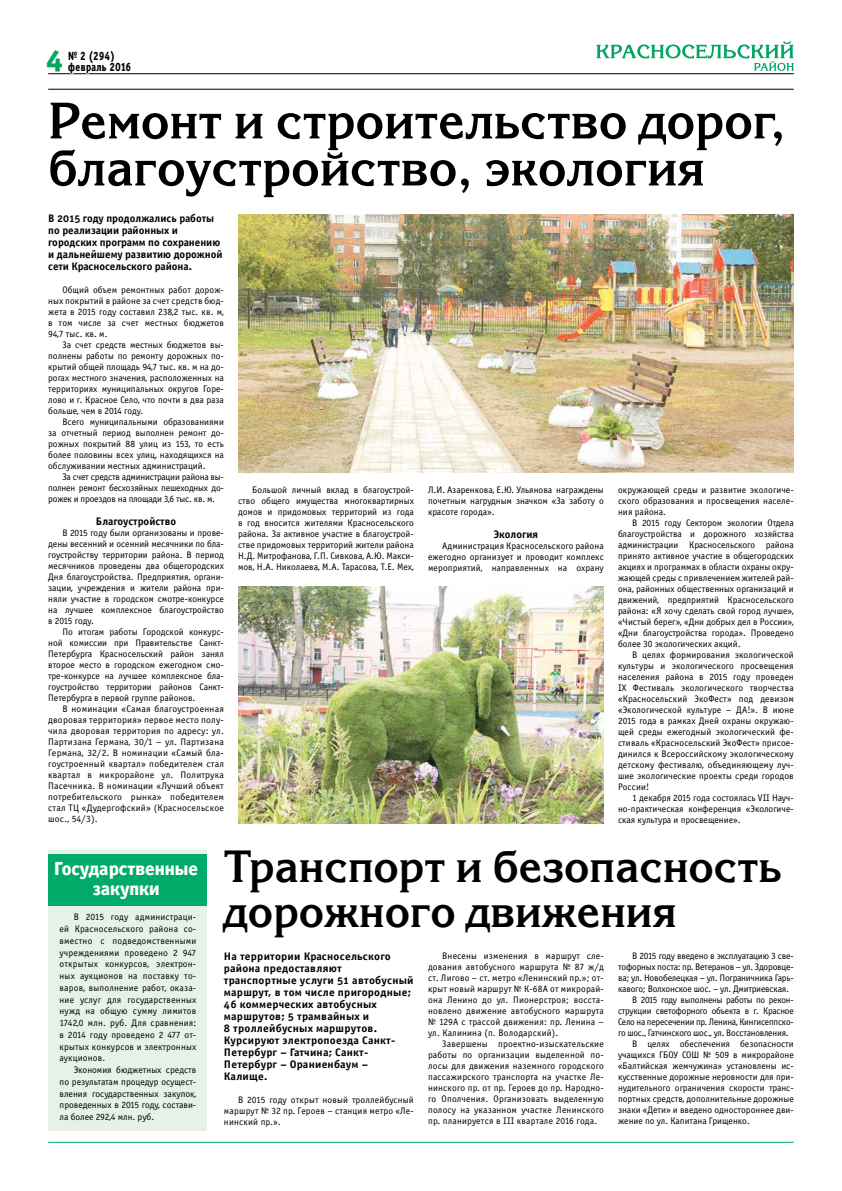
<style>
.page{position:relative;width:842px;height:1191px;background:#fff}
.page>*{position:absolute;margin:0;border:0;box-sizing:border-box;transform-origin:0 0}
.t1{font:700 51px/47px "Korinna C";color:#000}
.t2{font:700 45px/45px "Korinna C";color:#000}
.t3{font:30px "Officina Sans Extra Bold C";color:#00a662}
.t4{font:19px/20px "Officina Sans Extra Bold C";color:#fff;text-align:center}
.t5{font:12px/11px "Officina Sans Extra Bold C";letter-spacing:.05em;color:#000;scale:.79 1}
.t6{font:11px/12px "Officina Sans Bold OSC";letter-spacing:.02em;color:#000;scale:1.04 1}
.t7{font:11px/12px "Officina Sans Bold OSC";color:#000}
.t8{font:9.5px/11px "Officina Sans Book C";color:#000;text-align:justify}
.t9{font:9.5px "Officina Sans Book C";letter-spacing:-.02em;color:#000}
</style>
<div class="page">
<hr style="left:48px;top:1141px;width:746px;height:1px;background:#00a662">
<hr style="left:48px;top:73px;width:746px;height:1px;background:#000">
<hr style="left:48px;top:89px;width:746px;height:1px;background:#000">
<svg style="left:596px;top:41px;width:198px;height:30px"></svg>
<svg style="left:48px;top:73px;width:84px;height:2px"></svg>
<div style="left:48px;top:850px;width:159px;height:280px;background:#e6f2e8"></div>
<div style="left:48px;top:854px;width:159px;height:52px;background:#00ab6a"></div>
<img style="left:238px;top:587px;width:366px;height:236px">
<img style="left:238px;top:214px;width:556px;height:258px">
<h3 class="t3" style="left:46px;top:42px;width:18px">4</h3>
<p class="t5" style="left:68px;top:50px;width:81px">№ 2 (294) февраль 2016</p>
<h1 class="t1" style="left:48px;top:97px;width:739px">Ремонт и строительство дорог, благоустройство, экология</h1>
<p class="t7" style="left:48px;top:213px;width:176px">В 2015 году продолжались работы по реализации районных и городских программ по сохранению и дальнейшему развитию дорожной сети Красносельского района.</p>
<p class="t8" style="left:48px;top:285px;width:177px;text-indent:14px">Общий объем ремонтных работ дорож&shy;ных покрытий в районе за счет средств бюд&shy;жета в 2015 году составил 238,2 тыс. кв. м, в том числе за счет местных бюджетов 94,7 тыс. кв. м.</p>
<p class="t8" style="left:48px;top:340px;width:177px;text-indent:14px">За счет средств местных бюджетов вы&shy;полнены работы по ремонту дорожных по&shy;крытий общей площадь 94,7 тыс. кв. м на до&shy;рогах местного значения, расположенных на территориях муниципальных округов Горе&shy;лово и г. Красное Село, что почти в два раза больше, чем в 2014 году.</p>
<p class="t8" style="left:48px;top:417px;width:177px;text-indent:14px">Всего муниципальными образованиями за отчетный период выполнен ремонт до&shy;рожных покрытий 88 улиц из 153, то есть более половины всех улиц, находящихся на обслуживании местных администраций.</p>
<p class="t8" style="left:48px;top:472px;width:177px;text-indent:14px">За счет средств администрации района вы&shy;полнен ремонт бесхозяйных пешеходных до&shy;рожек и проездов на площади 3,6 тыс. кв. м.</p>
<p class="t7" style="left:96px;top:516px;width:82px">Благоустройство</p>
<p class="t8" style="left:48px;top:528px;width:177px;text-indent:14px">В 2015 году были организованы и прове&shy;дены весенний и осенний месячники по бла&shy;гоустройству территории района. В период месячников проведены два общегородских Дня благоустройства. Предприятия, органи&shy;зации, учреждения и жители района при&shy;няли участие в городском смотре-конкурсе на лучшее комплексное благоустройство в 2015 году.</p>
<p class="t8" style="left:48px;top:627px;width:177px;text-indent:14px">По итогам работы Городской конкурс&shy;ной комиссии при Правительстве Санкт-Петербурга Красносельский район занял второе место в городском ежегодном смо&shy;тре-конкурсе на лучшее комплексное бла&shy;гоустройство территории районов Санкт-Петербурга в первой группе районов.</p>
<p class="t8" style="left:48px;top:704px;width:177px;text-indent:14px">В номинации «Самая благоустроенная дворовая территория» первое место полу&shy;чила дворовая территория по адресу: ул.<br>Партизана Германа, 30/1 – ул. Партизана Германа, 32/2. В номинации «Самый бла&shy;гоустроенный квартал» победителем стал квартал в микрорайоне ул. Политрука Пасечника. В номинации «Лучший объект потребительского рынка» победителем стал ТЦ «Дудергофский» (Красносельское шос., 54/3).</p>
<p class="t8" style="left:238px;top:484px;width:177px;text-indent:14px">Большой личный вклад в благоустрой&shy;ство общего имущества многоквартирных домов и придомовых территорий из года в год вносится жителями Красносельского района. За активное участие в благоустрой&shy;стве придомовых территорий жители района Н.Д. Митрофанова, Г.П. Сивкова, А.Ю. Макси&shy;мов, Н.А. Николаева, М.А. Тарасова, Т.Е. Мех,</p>
<p class="t8" style="left:428px;top:484px;width:177px">Л.И. Азаренкова, Е.Ю. Ульянова награждены почетным нагрудным значком «За заботу о красоте города».</p>
<p class="t7" style="left:494px;top:528px;width:46px">Экология</p>
<p class="t8" style="left:428px;top:540px;width:177px;text-indent:14px">Администрация Красносельского района ежегодно организует и проводит комплекс мероприятий, направленных на охрану</p>
<p class="t8" style="left:618px;top:484px;width:177px">окружающей среды и развитие экологиче&shy;ского образования и просвещения населе&shy;ния района.</p>
<p class="t8" style="left:618px;top:517px;width:177px;text-indent:14px">В 2015 году Сектором экологии Отдела благоустройства и дорожного хозяйства администрации Красносельского района принято активное участие в общегородских акциях и программах в области охраны окру&shy;жающей среды с привлечением жителей рай&shy;она, районных общественных организаций и движений, предприятий Красносельского района: «Я хочу сделать свой город лучше», «Чистый берег», «Дни добрых дел в России», «Дни благоустройства города». Проведено более 30 экологических акций.</p>
<p class="t8" style="left:618px;top:649px;width:177px;text-indent:14px">В целях формирования экологической культуры и экологического просвещения населения района в 2015 году проведен IX Фестиваль экологического творчества «Красносельский ЭкоФест» под девизом «Экологической культуре – ДА!». В июне 2015 года в рамках Дней охраны окружаю&shy;щей среды ежегодный экологический фе&shy;стиваль «Красносельский ЭкоФест» присое&shy;динился к Всероссийскому экологическому детскому фестивалю, объединяющему луч&shy;шие экологические проекты среди городов России!</p>
<p class="t8" style="left:618px;top:792px;width:177px;text-indent:14px">1 декабря 2015 года состоялась VII Науч&shy;но-практическая конференция «Экологиче&shy;ская культура и просвещение».</p>
<h3 class="t4" style="left:54px;top:858px;width:145px">Государственные закупки</h3>
<p class="t8" style="left:60px;top:911px;width:138px;line-height:11.8px;text-indent:14px">В 2015 году администраци&shy;ей Красносельского района со&shy;вместно с подведомственными учреждениями проведено 2 947 открытых конкурсов, электрон&shy;ных аукционов на поставку то&shy;варов, выполнение работ, оказа&shy;ние услуг для государственных нужд на общую сумму лимитов 1742,0 млн. руб. Для сравнения: в 2014 году проведено 2 477 от&shy;крытых конкурсов и электронных аукционов.</p>
<p class="t8" style="left:60px;top:1064px;width:138px;line-height:11.8px;text-indent:14px">Экономия бюджетных средств по результатам процедур осущест&shy;вления государственных закупок, проведенных в 2015 году, состави&shy;ла более 292,4 млн. руб.</p>
<h2 class="t2" style="left:224px;top:843px;width:559px">Транспорт и безопасность дорожного движения</h2>
<p class="t9" style="left:632px;top:950px;width:163px">В 2015 году введено в эксплуатацию 3 све-</p>
<p class="t9" style="left:618px;top:961px;width:177px">тофорных поста: пр. Ветеранов – ул. Здоровце-</p>
<p class="t9" style="left:618px;top:972px;width:177px">ва; ул. Новобелецкая – ул. Пограничника Гарь-</p>
<p class="t9" style="left:618px;top:983px;width:172px">кавого; Волхонское шос. – ул. Дмитриевская.</p>
<p class="t9" style="left:632px;top:994px;width:163px">В 2015 году выполнены работы по рекон-</p>
<p class="t9" style="left:618px;top:1005px;width:177px">струкции светофорного объекта в г. Красное</p>
<p class="t9" style="left:618px;top:1016px;width:177px">Село на пересечении пр. Ленина, Кингисеппско-</p>
<p class="t9" style="left:618px;top:1027px;width:172px">го шос., Гатчинского шос., ул. Восстановления.</p>
<p class="t8" style="left:632px;top:1038px;width:163px">В целях обеспечения безопасности</p>
<p class="t8" style="left:618px;top:1049px;width:177px">учащихся ГБОУ СОШ № 509 в микрорайоне</p>
<p class="t8" style="left:618px;top:1060px;width:177px">«Балтийская жемчужина» установлены ис-</p>
<p class="t8" style="left:618px;top:1071px;width:177px">кусственные дорожные неровности для при-</p>
<p class="t8" style="left:618px;top:1082px;width:177px">нудительного ограничения скорости транс-</p>
<p class="t8" style="left:618px;top:1093px;width:177px">портных средств, дополнительные дорожные</p>
<p class="t8" style="left:618px;top:1104px;width:177px">знаки «Дети» и введено одностороннее дви-</p>
<p class="t8" style="left:618px;top:1115px;width:133px">жение по ул. Капитана Грищенко.</p>
<p class="t6" style="left:224px;top:950px;width:184px">На территории Красносельского района предоставляют транспортные услуги 51 автобусный маршрут, в том числе пригородные;<br>46 коммерческих автобусных маршрутов; 5 трамвайных и<br>8 троллейбусных маршрутов.<br>Курсируют электропоезда Санкт-<br>Петербург – Гатчина; Санкт-<br>Петербург – Ораниенбаум –<br>Калище.</p>
<p class="t8" style="left:224px;top:1094px;width:191px;text-indent:14px">В 2015 году открыт новый троллейбусный маршрут № 32 пр. Героев – станция метро «Ле&shy;нинский пр.».</p>
<p class="t8" style="left:428px;top:950px;width:177px;text-indent:14px">Внесены изменения в маршрут сле&shy;дования автобусного маршрута № 87 ж/д ст. Лигово – ст. метро «Ленинский пр.»; от&shy;крыт новый маршрут № К-68А от микрорай&shy;она Ленино до ул. Пионерстроя; восста&shy;новлено движение автобусного маршрута № 129А с трассой движения: пр. Ленина – ул. Калинина (п. Володарский).</p>
<p class="t8" style="left:428px;top:1038px;width:177px;text-indent:14px">Завершены проектно-изыскательские работы по организации выделенной по&shy;лосы для движения наземного городского пассажирского транспорта на участке Ле&shy;нинского пр. от пр. Героев до пр. Народно&shy;го Ополчения. Организовать выделенную полосу на указанном участке Ленинского пр. планируется в III квартале 2016 года.</p>
</div>
